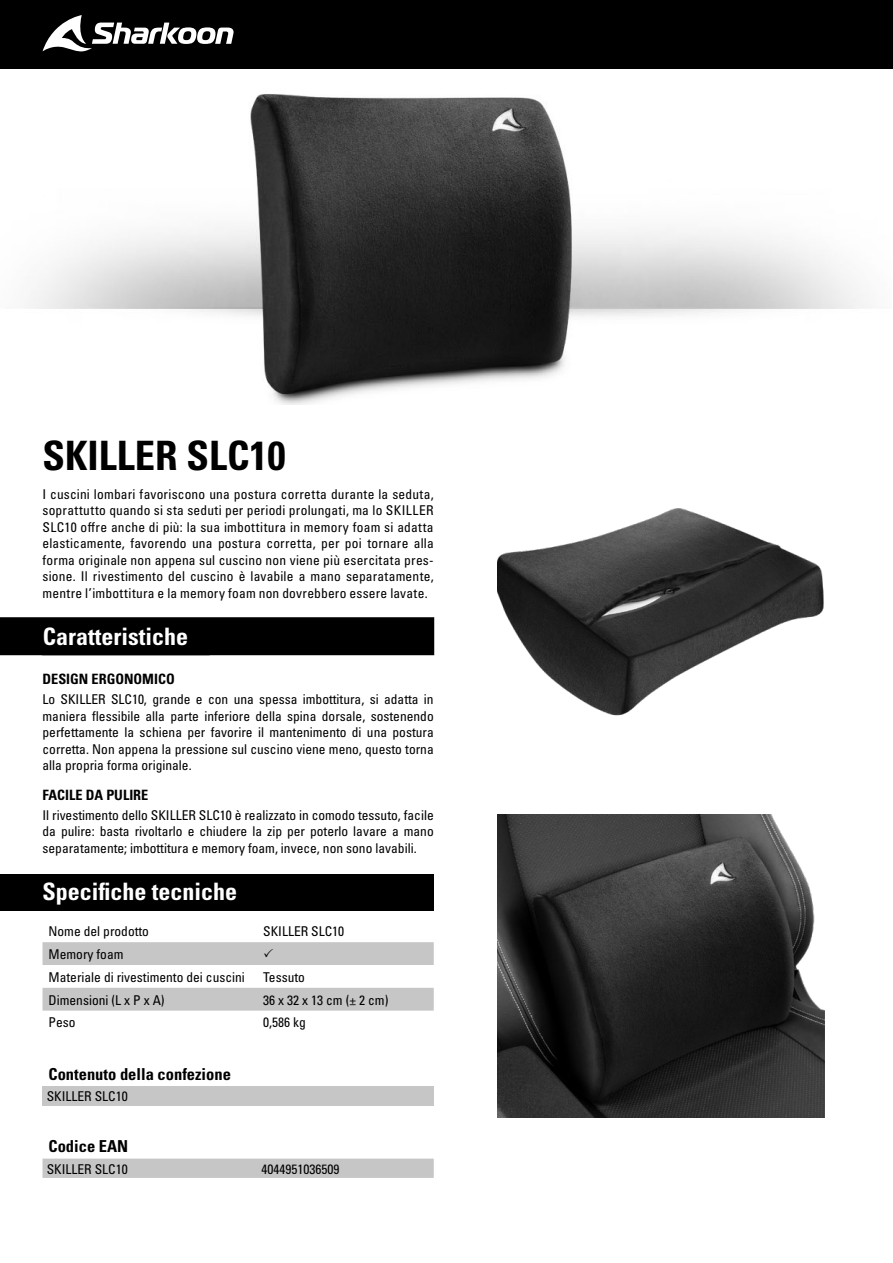
<style>
.page{position:relative;width:893px;height:1263px;background:#fff}
.page>*{position:absolute;margin:0;border:0;box-sizing:border-box;transform-origin:0 0}
.t1{font:40.5px "Univers LTCYR 67 Bold Cond";color:#000}
.t2{font:24px "Univers LTCYR 67 Bold Cond";color:#fff}
.t3{font:16.5px "Univers LTCYR 67 Bold Cond";color:#000}
.t4{font:14.25px "Univers LTCYR 67 Bold Cond";color:#000}
.t5{font:condensed 13.5px/16.5px "Univers LTCYR 57";color:#000;text-align:justify}
</style>
<div class="page">
<div style="left:0;top:0;width:893px;height:69px;background:#000"></div>
<svg style="left:43px;top:15px;width:191px;height:37px"></svg>
<div style="left:0;top:617px;width:434px;height:38px;background:#000"></div>
<div style="left:42px;top:625px;width:167px;height:30px;border:1px solid #000"></div>
<img style="left:497px;top:508px;width:327px;height:208px">
<img style="left:497px;top:814px;width:328px;height:304px">
<div style="left:43px;top:1158px;width:391px;height:20px;background:#c6c6c6"></div>
<div style="left:43px;top:1086px;width:391px;height:19px;background:#c6c6c6"></div>
<img style="left:28px;top:94px;width:840px;height:310px">
<div style="left:0;top:874px;width:434px;height:37px;background:#000"></div>
<svg style="left:43px;top:942px;width:391px;height:69px"></svg>
<h1 class="t1" style="left:43px;top:431px;width:245px">SKILLER SLC10</h1>
<p class="t5" style="left:43px;top:485px;width:393px">I cuscini lombari favoriscono una postura corretta durante la seduta, soprattutto quando si sta seduti per periodi prolungati, ma lo SKILLER SLC10 offre anche di più: la sua imbottitura in memory foam si adatta elasticamente, favorendo una postura corretta, per poi tornare alla forma originale non appena sul cuscino non viene più esercitata pres&shy;sione. Il rivestimento del cuscino è lavabile a mano separatamente, mentre l’imbottitura e la memory foam non dovrebbero essere lavate.</p>
<h2 class="t2" style="left:43px;top:622px;width:147px">Caratteristiche</h2>
<p class="t4" style="left:43px;top:670px;width:134px">DESIGN ERGONOMICO</p>
<p class="t5" style="left:43px;top:691px;width:393px">Lo SKILLER SLC10, grande e con una spessa imbottitura, si adatta in maniera flessibile alla parte inferiore della spina dorsale, sostenendo perfettamente la schiena per favorire il mantenimento di una postura corretta. Non appena la pressione sul cuscino viene meno, questo torna alla propria forma originale.</p>
<p class="t4" style="left:43px;top:786px;width:107px">FACILE DA PULIRE</p>
<p class="t5" style="left:43px;top:806px;width:393px">Il rivestimento dello SKILLER SLC10 è realizzato in comodo tessuto, facile da pulire: basta rivoltarlo e chiudere la zip per poterlo lavare a mano separatamente; imbottitura e memory foam, invece, non sono lavabili.</p>
<h2 class="t2" style="left:43px;top:877px;width:196px">Specifiche tecniche</h2>
<p class="t5" style="left:49px;top:923px;width:102px">Nome del prodotto</p>
<p class="t5" style="left:263px;top:923px;width:82px">SKILLER SLC10</p>
<p class="t5" style="left:49px;top:942px;width:198px;line-height:22.8px">Memory foam<br>Materiale di rivestimento dei cuscini</p>
<p class="t5" style="left:263px;top:968px;width:43px">Tessuto</p>
<p class="t5" style="left:49px;top:991px;width:118px">Dimensioni (L x P x A)</p>
<p class="t5" style="left:263px;top:991px;width:127px">36 x 32 x 13 cm (± 2 cm)</p>
<p class="t5" style="left:49px;top:1014px;width:28px">Peso</p>
<p class="t5" style="left:263px;top:1014px;width:44px">0,586 kg</p>
<p class="t3" style="left:49px;top:1064px;width:184px">Contenuto della confezione</p>
<p class="t5" style="left:47px;top:1087px;width:82px">SKILLER SLC10</p>
<p class="t3" style="left:49px;top:1136px;width:81px">Codice EAN</p>
<p class="t5" style="left:47px;top:1160px;width:82px">SKILLER SLC10</p>
<p class="t5" style="left:262px;top:1160px;width:79px">4044951036509</p>
</div>
